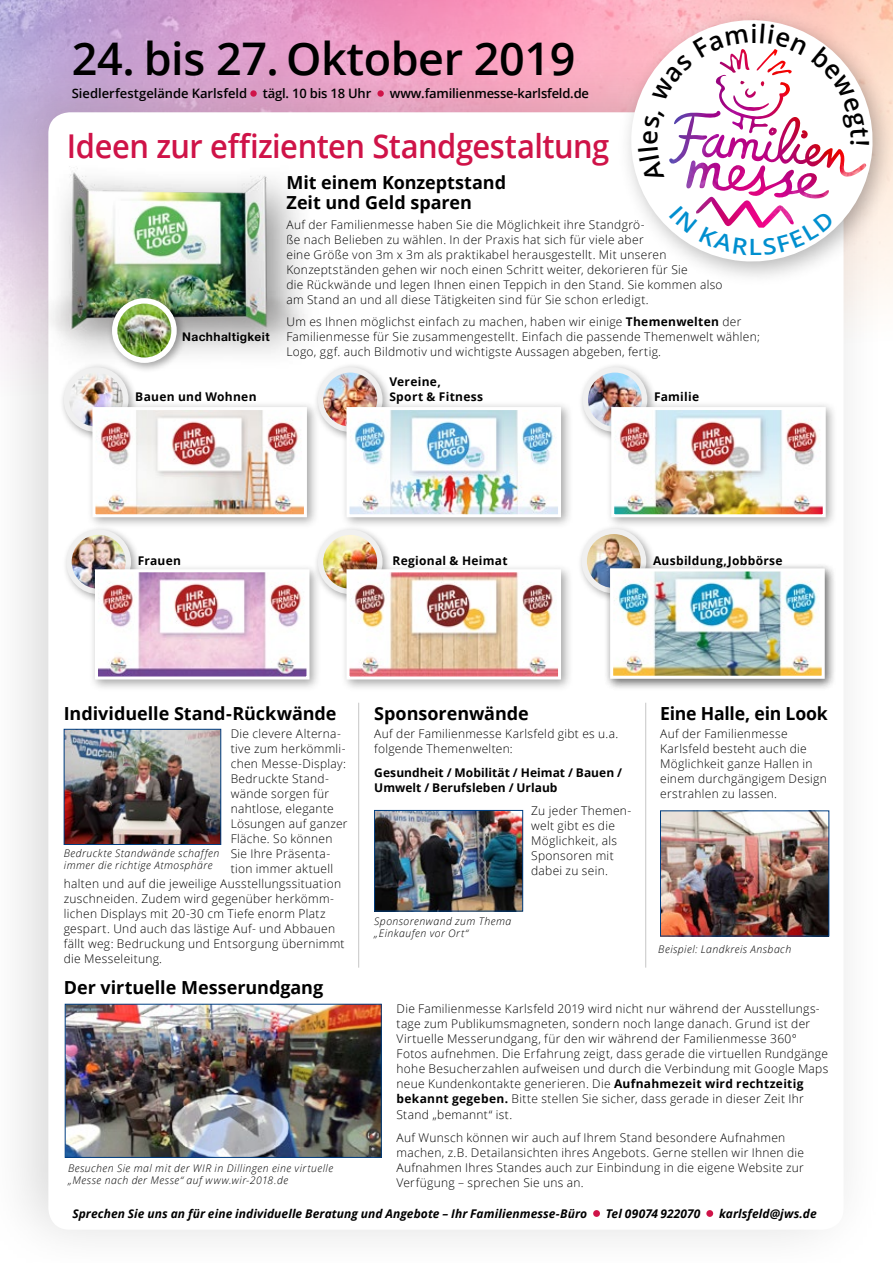
<style>
.page{position:relative;width:893px;height:1263px;background:#fff}
.page>*{position:absolute;margin:0;border:0;box-sizing:border-box;transform-origin:0 0}
.t1{font:600 45px "Open Sans";letter-spacing:-.01em;color:#000}
.t2{font:600 32.85px "Open Sans";letter-spacing:-.015em;color:#cf1348;scale:.94 1}
.t3{font:600 25.65px "Open Sans";color:#000}
.t4{font:600 22.5px "Open Sans";color:#008fcf;scale:1.12 1}
.t5{font:700 18px/19.5px "Open Sans";letter-spacing:-.005em;color:#000}
.t6{font:600 13.05px "Open Sans";letter-spacing:-.015em;color:#000}
.t7{font:300 12px/15px "Open Sans";letter-spacing:.025em;color:#000}
.t8{font:700 12px/15px "Open Sans";letter-spacing:.02em;color:#000}
.t9{font:italic 700 12px "Open Sans";letter-spacing:.005em;color:#000}
.t10{font:700 12px "Helvetica Neue LT";letter-spacing:.03em;color:#000}
.t11{font:italic 300 10.5px/12px "Open Sans";letter-spacing:.045em;color:#000}
.s1{font-weight:700}
</style>
<div class="page">
<img style="left:0;top:0;width:605px;height:49px">
<div style="left:0;top:49px;width:887px;height:1214px;background:#000;opacity:.16"></div>
<div style="left:48px;top:112px;width:795px;height:1118px;background:#fff;border-radius:21px"></div>
<svg style="left:250px;top:90px;width:7px;height:7px"></svg>
<div style="left:377px;top:90px;width:7px;height:7px;background:#cf1348;border-radius:50%"></div>
<img style="left:67px;top:1006px;width:313px;height:150px">
<div style="left:65px;top:1004px;width:317px;height:154px;border:1px solid #003e81"></div>
<img style="left:662px;top:812px;width:165px;height:122px">
<div style="left:660px;top:810px;width:169px;height:126px;border:1px solid #003e81"></div>
<hr style="left:358px;top:703px;width:1px;height:265px;background:#c6c6c6">
<hr style="left:645px;top:703px;width:1px;height:265px;background:#c6c6c6">
<div style="left:62px;top:525px;width:79px;height:79px;background:#000;opacity:.35"></div>
<img style="left:69px;top:532px;width:59px;height:59px;border-radius:30px">
<div style="left:66px;top:529px;width:65px;height:65px;border:5px solid #f0f0f0;border-radius:50%"></div>
<div style="left:89px;top:563px;width:233px;height:129px;background:#000;opacity:.35"></div>
<img style="left:93px;top:568px;width:218px;height:113px">
<div style="left:313px;top:363px;width:80px;height:79px;background:#000;opacity:.35"></div>
<img style="left:321px;top:370px;width:59px;height:59px;border-radius:30px">
<div style="left:318px;top:367px;width:65px;height:65px;border:5px solid #f0f0f0;border-radius:50%"></div>
<div style="left:341px;top:401px;width:232px;height:129px;background:#000;opacity:.35"></div>
<img style="left:345px;top:406px;width:217px;height:113px">
<div style="left:59px;top:363px;width:80px;height:79px;background:#000;opacity:.35"></div>
<img style="left:66px;top:370px;width:60px;height:59px;border-radius:30px">
<div style="left:64px;top:367px;width:64px;height:65px;border:5px solid #f0f0f0;border-radius:50%"></div>
<div style="left:86px;top:401px;width:233px;height:129px;background:#000;opacity:.35"></div>
<img style="left:91px;top:406px;width:217px;height:113px">
<div style="left:313px;top:525px;width:80px;height:79px;background:#000;opacity:.35"></div>
<img style="left:321px;top:532px;width:59px;height:59px;border-radius:30px">
<div style="left:318px;top:529px;width:65px;height:65px;border:5px solid #f0f0f0;border-radius:50%"></div>
<div style="left:341px;top:563px;width:232px;height:129px;background:#000;opacity:.35"></div>
<img style="left:345px;top:568px;width:217px;height:113px">
<div style="left:578px;top:363px;width:79px;height:79px;background:#000;opacity:.35"></div>
<img style="left:585px;top:370px;width:60px;height:59px;border-radius:30px">
<div style="left:583px;top:367px;width:64px;height:65px;border:5px solid #f0f0f0;border-radius:50%"></div>
<div style="left:605px;top:401px;width:233px;height:129px;background:#000;opacity:.35"></div>
<img style="left:610px;top:406px;width:217px;height:113px">
<div style="left:32px;top:155px;width:305px;height:225px;background:#000;opacity:.45"></div>
<img style="left:26px;top:167px;width:289px;height:187px">
<div style="left:107px;top:294px;width:80px;height:79px;background:#000;opacity:.35"></div>
<img style="left:115px;top:301px;width:59px;height:59px;border-radius:30px">
<div style="left:112px;top:298px;width:65px;height:65px;border:5px solid #fff;border-radius:50%"></div>
<div style="left:593px;top:1210px;width:7px;height:7px;background:#cf1348;border-radius:50%"></div>
<div style="left:706px;top:1210px;width:7px;height:7px;background:#cf1348;border-radius:50%"></div>
<img style="left:66px;top:731px;width:153px;height:112px">
<div style="left:64px;top:729px;width:157px;height:116px;border:1px solid #003e81"></div>
<img style="left:376px;top:812px;width:145px;height:97px">
<div style="left:374px;top:810px;width:149px;height:101px;border:1px solid #003e81"></div>
<div style="left:577px;top:524px;width:79px;height:79px;background:#000;opacity:.35"></div>
<img style="left:584px;top:531px;width:59px;height:60px;border-radius:29px">
<div style="left:581px;top:529px;width:65px;height:64px;border:5px solid #f0f0f0;border-radius:50%"></div>
<div style="left:604px;top:562px;width:233px;height:129px;background:#000;opacity:.35"></div>
<img style="left:609px;top:567px;width:217px;height:113px">
<img style="left:605px;top:0;width:288px;height:296px">
<svg style="left:626px;top:15px;width:252px;height:252px"></svg>
<img style="left:748px;top:49px;width:12px;height:27px">
<svg style="left:638px;top:111px;width:27px;height:71px"></svg>
<svg style="left:652px;top:28px;width:96px;height:74px"></svg>
<svg style="left:760px;top:23px;width:109px;height:122px"></svg>
<svg style="left:669px;top:206px;width:80px;height:49px"></svg>
<svg style="left:763px;top:211px;width:71px;height:44px"></svg>
<h1 class="t1" style="left:72px;top:28px;width:505px">24. bis 27. Oktober 2019</h1>
<p class="t6" style="left:72px;top:84px;width:301px">Siedlerfestgelände Karlsfeld tägl. 10 bis 18 Uhr</p>
<p class="t6" style="left:390px;top:84px;width:201px">www.familienmesse-karlsfeld.de</p>
<h2 class="t2" style="left:67px;top:124px;width:578px">Ideen zur effizienten Standgestaltung</h2>
<h3 class="t5" style="left:286px;top:172px;width:221px">Mit einem Konzeptstand<br>Zeit und Geld sparen</h3>
<h3 class="t3" style="left:750px;top:16px;width:9px">i</h3>
<p class="t10" style="left:182px;top:329px;width:89px">Nachhaltigkeit</p>
<p class="t7" style="left:286px;top:217px;width:438px">Auf der Familienmesse haben Sie die Möglichkeit ihre Standgrö-<br>ße nach Belieben zu wählen. In der Praxis hat sich für viele aber<br>eine Größe von 3m x 3m als praktikabel herausgestellt. Mit unseren Konzeptständen gehen wir noch einen Schritt weiter, dekorieren für Sie<br>die Rückwände und legen Ihnen einen Teppich in den Stand. Sie kommen also am Stand an und all diese Tätigkeiten sind für Sie schon erledigt.</p>
<p class="t7" style="left:286px;top:313px;width:475px">Um es Ihnen möglichst einfach zu machen, haben wir einige <span class="s1">Themenwelten</span> der<br>Familienmesse für Sie zusammengestellt. Einfach die passende Themenwelt wählen;<br>Logo, ggf. auch Bildmotiv und wichtigste Aussagen abgeben, fertig.</p>
<h3 class="t4" style="left:748px;top:231px;width:14px">L</h3>
<p class="t8" style="left:389px;top:374px;width:53px">Vereine,</p>
<p class="t8" style="left:135px;top:389px;width:123px">Bauen und Wohnen</p>
<p class="t8" style="left:389px;top:389px;width:95px">Sport &amp; Fitness</p>
<p class="t8" style="left:654px;top:389px;width:47px">Familie</p>
<p class="t8" style="left:138px;top:553px;width:45px">Frauen</p>
<p class="t8" style="left:393px;top:553px;width:116px">Regional &amp; Heimat</p>
<p class="t8" style="left:653px;top:553px;width:131px">Ausbildung,Jobbörse</p>
<h3 class="t5" style="left:64px;top:703px;width:274px">Individuelle Stand-Rückwände</h3>
<p class="t7" style="left:231px;top:726px;width:112px">Die clevere Alterna-</p>
<p class="t7" style="left:231px;top:741px;width:116px">tive zum herkömmli-</p>
<p class="t7" style="left:231px;top:756px;width:117px">chen Messe-Display:</p>
<p class="t7" style="left:231px;top:771px;width:100px">Bedruckte Stand-</p>
<p class="t7" style="left:231px;top:786px;width:100px">wände sorgen für</p>
<p class="t7" style="left:231px;top:801px;width:105px">nahtlose, elegante</p>
<p class="t7" style="left:231px;top:816px;width:118px">Lösungen auf ganzer</p>
<p class="t7" style="left:231px;top:831px;width:103px">Fläche. So können</p>
<p class="t7" style="left:231px;top:846px;width:101px">Sie Ihre Präsenta-</p>
<p class="t7" style="left:231px;top:861px;width:104px">tion immer aktuell</p>
<p class="t7" style="left:64px;top:876px;width:279px">halten und auf die jeweilige Ausstellungssituation</p>
<p class="t7" style="left:64px;top:891px;width:272px">zuschneiden. Zudem wird gegenüber herkömm-</p>
<p class="t7" style="left:64px;top:906px;width:263px">lichen Displays mit 20-30 cm Tiefe enorm Platz</p>
<p class="t7" style="left:64px;top:921px;width:273px">gespart. Und auch das lästige Auf- und Abbauen</p>
<p class="t7" style="left:64px;top:936px;width:282px">fällt weg: Bedruckung und Entsorgung übernimmt</p>
<p class="t7" style="left:64px;top:951px;width:100px">die Messeleitung.</p>
<p class="t11" style="left:64px;top:846px;width:157px">Bedruckte Standwände schaffen immer die richtige Atmosphäre</p>
<h3 class="t5" style="left:64px;top:977px;width:261px">Der virtuelle Messerundgang</h3>
<h3 class="t5" style="left:374px;top:703px;width:156px">Sponsorenwände</h3>
<p class="t7" style="left:374px;top:726px;width:246px">Auf der Familienmesse Karlsfeld gibt es u.a. folgende Themenwelten:</p>
<p class="t8" style="left:374px;top:764px;width:249px">Gesundheit / Mobilität / Heimat / Bauen /<br>Umwelt / Berufsleben / Urlaub</p>
<p class="t7" style="left:531px;top:803px;width:102px">Zu jeder Themen&shy;welt gibt es die<br>Möglichkeit, als<br>Sponsoren mit dabei zu sein.</p>
<p class="t11" style="left:374px;top:915px;width:139px">Sponsorenwand zum Thema „Einkaufen vor Ort“</p>
<h3 class="t5" style="left:660px;top:703px;width:169px">Eine Halle, ein Look</h3>
<p class="t7" style="left:660px;top:726px;width:168px">Auf der Familienmesse<br>Karlsfeld besteht auch die<br>Möglichkeit ganze Hallen in einem durchgängigem Design erstrahlen zu lassen.</p>
<p class="t11" style="left:658px;top:942px;width:134px">Beispiel: Landkreis Ansbach</p>
<p class="t11" style="left:68px;top:1162px;width:267px">Besuchen Sie mal mit der WIR in Dillingen eine virtuelle „Messe nach der Messe“ auf www.wir-2018.de</p>
<p class="t7" style="left:396px;top:1001px;width:433px">Die Familienmesse Karlsfeld 2019 wird nicht nur während der Ausstellungs&shy;tage zum Publikumsmagneten, sondern noch lange danach. Grund ist der Virtuelle Messerundgang, für den wir während der Familienmesse 360° Fotos aufnehmen. Die Erfahrung zeigt, dass gerade die virtuellen Rundgänge hohe Besucherzahlen aufweisen und durch die Verbindung mit Google Maps neue Kundenkontakte generieren. Die <span class="s1">Aufnahmezeit wird rechtzeitig bekannt gegeben.</span> Bitte stellen Sie sicher, dass gerade in dieser Zeit Ihr Stand „bemannt“ ist.</p>
<p class="t7" style="left:396px;top:1130px;width:409px">Auf Wunsch können wir auch auf Ihrem Stand besondere Aufnahmen machen, z.B. Detailansichten ihres Angebots. Gerne stellen wir Ihnen die Aufnahmen Ihres Standes auch zur Einbindung in die eigene Website zur Verfügung – sprechen Sie uns an.</p>
<p class="t9" style="left:72px;top:1205px;width:516px">Sprechen Sie uns an für eine individuelle Beratung und Angebote – Ihr Familienmesse-Büro</p>
<p class="t9" style="left:606px;top:1205px;width:96px">Tel 09074 922070</p>
<p class="t9" style="left:719px;top:1205px;width:99px">karlsfeld@jws.de</p>
</div>
